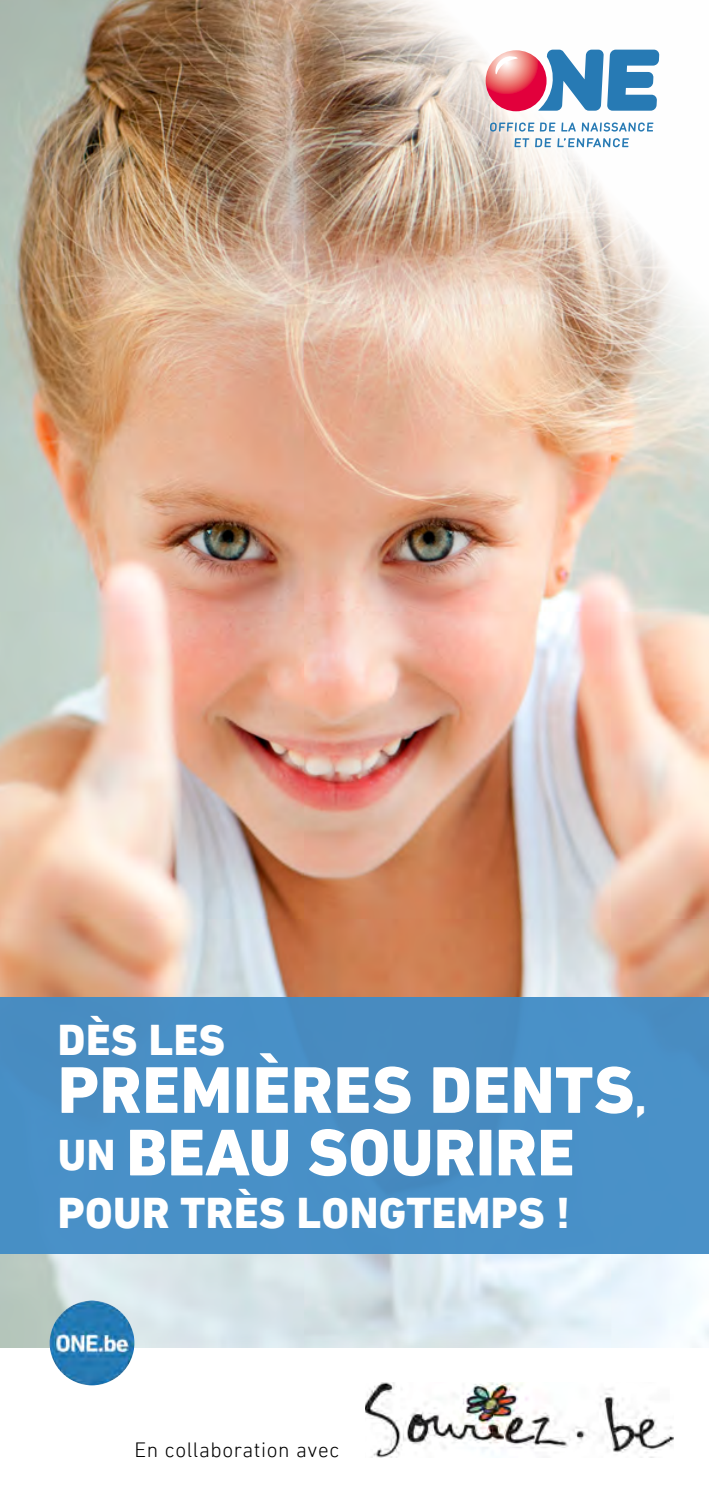
<style>
.page{position:relative;width:709px;height:1489px;background:#fff}
.page>*{position:absolute;margin:0;border:0;box-sizing:border-box;transform-origin:0 0}
.t1{font:800 67px/62.5px "DIN Next LT Pro";letter-spacing:.01em;color:#fff}
.t2{font:800 44px "DIN Next LT Pro";letter-spacing:.01em;color:#fff}
.t3{font:300 21.25px "DIN Next LT Pro";letter-spacing:.03em;color:#000}
.s1{font-size:44px}
</style>
<div class="page">
<img style="left:0;top:0;width:709px;height:1346px">
<div style="left:0;top:997px;width:709px;height:256px;background:#4890c7"></div>
<img style="left:365px;top:1382px;width:308px;height:74px">
<svg style="left:485px;top:50px;width:61px;height:61px;background:#e8455e"></svg>
<svg style="left:537px;top:50px;width:122px;height:61px"></svg>
<svg style="left:494px;top:54px;width:24px;height:21px"></svg>
<svg style="left:490px;top:122px;width:44px;height:10px"></svg>
<svg style="left:540px;top:123px;width:15px;height:8px"></svg>
<svg style="left:561px;top:122px;width:92px;height:9px"></svg>
<svg style="left:514px;top:138px;width:15px;height:9px"></svg>
<svg style="left:535px;top:138px;width:16px;height:9px"></svg>
<svg style="left:557px;top:138px;width:72px;height:9px"></svg>
<img style="left:50px;top:1300px;width:84px;height:85px;border-radius:42px">
<p class="t2" style="left:58px;top:1014px;width:169px">DÈS LES</p>
<p class="t1" style="left:58px;top:1058px;width:590px">PREMIÈRES DENTS<span class="s1">,<br>UN</span> BEAU SOURIRE</p>
<p class="t2" style="left:58px;top:1186px;width:514px">POUR TRÈS LONGTEMPS !</p>
<p class="t3" style="left:134px;top:1437px;width:206px">En collaboration avec</p>
</div>
